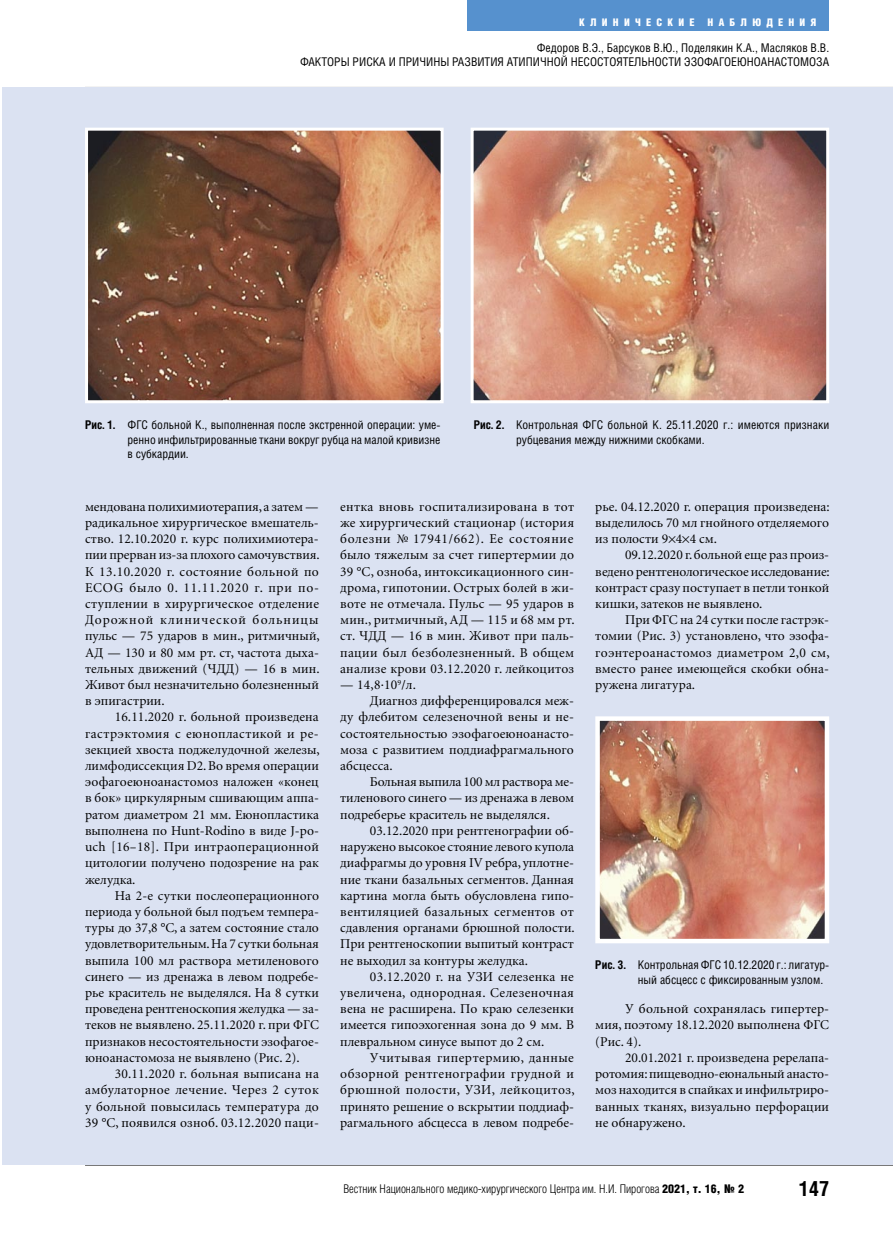
<style>
.page{position:relative;width:893px;height:1234px;background:#fff}
.page>*{position:absolute;margin:0;border:0;box-sizing:border-box;transform-origin:0 0}
.t1{font:700 21px "Helios Cond";color:#000}
.main_text_material{font:13.5px/16.2px "Minion Cyr";color:#000;text-align:justify}
.ris_name{font:12px/14.4px "Helios Cond";color:#000}
.contents_farticle{font:12px "Helios Cond";color:#000}
.t2{font:300 12px "Helios Cond";color:#000}
.t3{font:900 10.5px "Helios Cond";letter-spacing:.5em;color:#fff}
.s1{font-weight:700}
.s2{font-weight:900}
</style>
<div class="page">
<hr style="left:85px;top:1164px;width:808px;height:1px;background:#000">
<div style="left:468px;top:0;width:361px;height:30px;background:#5691ce"></div>
<div style="left:2px;top:87px;width:891px;height:1077px;background:#dbe2f2"></div>
<img style="left:89px;top:132px;width:351px;height:267px">
<div style="left:85px;top:128px;width:359px;height:275px;border:3px solid #fff"></div>
<img style="left:475px;top:132px;width:350px;height:267px">
<div style="left:471px;top:128px;width:358px;height:275px;border:3px solid #fff"></div>
<img style="left:600px;top:721px;width:224px;height:217px">
<div style="left:595px;top:716px;width:234px;height:227px;border:4px solid #fff"></div>
<p class="t3" style="left:579px;top:16px;width:117px">КЛИНИЧЕСКИЕ</p>
<p class="t3" style="left:708px;top:16px;width:110px">НАБЛЮДЕНИЯ</p>
<p class="contents_farticle" style="left:537px;top:41px;width:294px">Федоров В.Э., Барсуков В.Ю., Поделякин К.А., Масляков В.В.</p>
<p class="contents_farticle" style="left:300px;top:55px;width:531px">ФАКТОРЫ РИСКА И ПРИЧИНЫ РАЗВИТИЯ АТИПИЧНОЙ НЕСОСТОЯТЕЛЬНОСТИ ЭЗОФАГОЕЮНОАНАСТОМОЗА</p>
<p class="ris_name" style="left:128px;top:417px;width:314px;text-align:justify;text-indent:-43px"><span class="s1">Рис. 1.</span> ФГС больной К., выполненная после экстренной операции: уме&shy;ренно инфильтрированные ткани вокруг рубца на малой кривизне в субкардии.</p>
<p class="ris_name" style="left:516px;top:417px;width:315px;text-indent:-43px"><span class="s1">Рис. 2.</span> Контрольная ФГС больной К. 25.11.2020 г.: имеются признаки рубцевания между нижними скобками.</p>
<p class="main_text_material" style="left:85px;top:498px;width:236px">мендована полихимиотерапия, а затем — радикальное хирургическое вмешатель&shy;ство. 12.10.2020 г. курс полихимиотера&shy;пии прерван из-за плохого самочувствия.<br>К 13.10.2020 г. состояние больной по ECOG было 0. 11.11.2020 г. при по&shy;ступлении в хирургическое отделение Дорожной клинической больницы пульс — 75 ударов в мин., ритмичный, АД — 130 и 80 мм рт. ст, частота дыха&shy;тельных движений (ЧДД) — 16 в мин.<br>Живот был незначительно болезненный в эпигастрии.</p>
<p class="main_text_material" style="left:85px;top:708px;width:236px;text-indent:30px">16.11.2020 г. больной произведена гастрэктомия с еюнопластикой и ре&shy;зекцией хвоста поджелудочной железы, лимфодиссекция D2. Во время операции эофагоеюноанастомоз наложен «конец в бок» циркулярным сшивающим аппа&shy;ратом диаметром 21 мм. Еюнопластика выполнена по Hunt-Rodino в виде J-po&shy;uch [16–18]. При интраоперационной цитологии получено подозрение на рак желудка.</p>
<p class="main_text_material" style="left:85px;top:886px;width:236px;text-indent:30px">На 2-е сутки послеоперационного периода у больной был подъем темпера&shy;туры до 37,8 °С, а затем состояние стало удовлетворительным. На 7 сутки больная выпила 100 мл раствора метиленового синего — из дренажа в левом подребе&shy;рье краситель не выделялся. На 8 сутки проведена рентгеноскопия желудка — за&shy;теков не выявлено. 25.11.2020 г. при ФГС признаков несостоятельности эзофагое&shy;юноанастомоза не выявлено (Рис. 2).</p>
<p class="main_text_material" style="left:85px;top:1065px;width:235px;text-indent:30px">30.11.2020 г. больная выписана на амбулаторное лечение. Через 2 суток у больной повысилась температура до 39 °С, появился озноб. 03.12.2020 паци-</p>
<p class="main_text_material" style="left:340px;top:498px;width:236px">ентка вновь госпитализирована в тот же хирургический стационар (история болезни № 17941/662). Ее состояние было тяжелым за счет гипертермии до 39 °C, озноба, интоксикационного син&shy;дрома, гипотонии. Острых болей в жи&shy;воте не отмечала. Пульс — 95 ударов в мин., ритмичный, АД — 115 и 68 мм рт. ст. ЧДД — 16 в мин. Живот при паль&shy;пации был безболезненный. В общем анализе крови 03.12.2020 г. лейкоцитоз</p>
<p class="main_text_material" style="left:340px;top:676px;width:77px">— 14,8·10<sup>9</sup>/л.</p>
<p class="main_text_material" style="left:340px;top:692px;width:235px;text-indent:30px">Диагноз дифференцировался меж&shy;ду флебитом селезеночной вены и не&shy;состоятельностью эзофагоеюноанасто&shy;моза с развитием поддиафрагмального абсцесса.</p>
<p class="main_text_material" style="left:340px;top:773px;width:235px;text-indent:30px">Больная выпила 100 мл раствора ме&shy;тиленового синего — из дренажа в левом подреберье краситель не выделялся.</p>
<p class="main_text_material" style="left:340px;top:822px;width:236px;text-indent:30px">03.12.2020 при рентгенографии об&shy;наружено высокое стояние левого купола диафрагмы до уровня IV ребра, уплотне&shy;ние ткани базальных сегментов. Данная картина могла быть обусловлена гипо&shy;вентиляцией базальных сегментов от сдавления органами брюшной полости.<br>При рентгеноскопии выпитый контраст не выходил за контуры желудка.</p>
<p class="main_text_material" style="left:340px;top:967px;width:235px;text-indent:30px">03.12.2020 г. на УЗИ селезенка не увеличена, однородная. Селезеночная вена не расширена. По краю селезенки имеется гипоэхогенная зона до 9 мм. В плевральном синусе выпот до 2 см.</p>
<p class="main_text_material" style="left:340px;top:1048px;width:236px;text-indent:30px">Учитывая гипертермию, данные обзорной рентгенографии грудной и брюшной полости, УЗИ, лейкоцитоз, принято решение о вскрытии поддиаф&shy;рагмального абсцесса в левом подребе-</p>
<p class="main_text_material" style="left:595px;top:498px;width:236px">рье. 04.12.2020 г. операция произведена: выделилось 70 мл гнойного отделяемого из полости 9 4 4 см.</p>
<p class="main_text_material" style="left:595px;top:546px;width:236px;text-indent:30px">09.12.2020 г. больной еще раз произ&shy;ведено рентгенологическое исследование: контраст сразу поступает в петли тонкой кишки, затеков не выявлено.</p>
<p class="main_text_material" style="left:595px;top:611px;width:236px;text-indent:30px">При ФГС на 24 сутки после гастрэк&shy;томии (Рис. 3) установлено, что эзофа&shy;гоэнтероанастомоз диаметром 2,0 см, вместо ранее имеющейся скобки обна&shy;ружена лигатура.</p>
<p class="ris_name" style="left:638px;top:957px;width:193px;text-indent:-43px"><span class="s1">Рис. 3.</span> Контрольная ФГС 10.12.2020 г.: лигатур&shy;ный абсцесс с фиксированным узлом.</p>
<p class="main_text_material" style="left:595px;top:1000px;width:235px;text-indent:30px">У больной сохранялась гипертер&shy;мия, поэтому 18.12.2020 выполнена ФГС (Рис. 4).</p>
<p class="main_text_material" style="left:595px;top:1048px;width:235px;text-indent:30px">20.01.2021 г. произведена ререлапа&shy;ротомия: пищеводно-еюнальный анасто&shy;моз находится в спайках и инфильтриро&shy;ванных тканях, визуально перфорации не обнаружено.</p>
<p class="t2" style="left:343px;top:1181px;width:402px">Вестник Национального медико-хирургического Центра им. Н.И. Пирогова <span class="s2">2021, т. 16, № 2</span></p>
<p class="t1" style="left:799px;top:1175px;width:32px">147</p>
</div>
